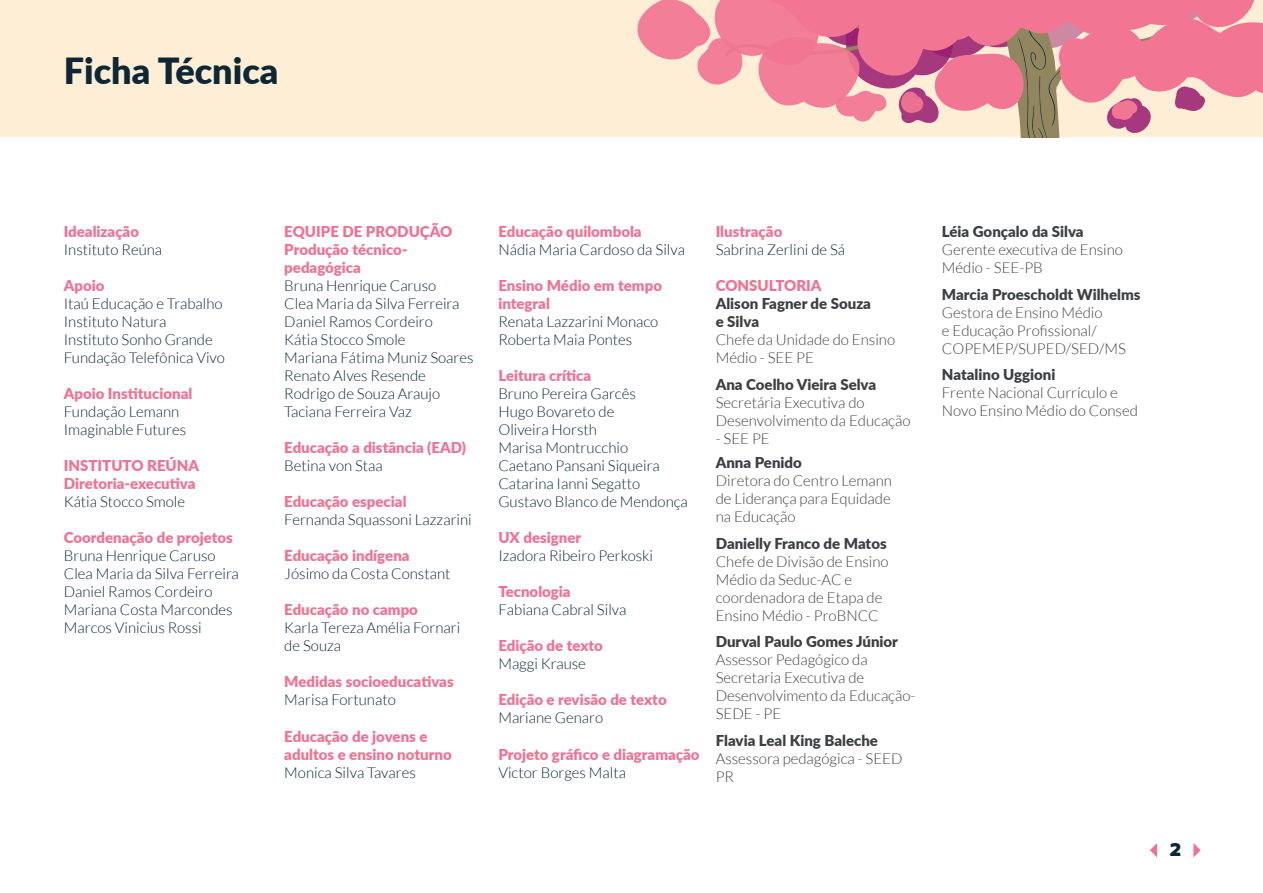
<style>
.page{position:relative;width:1263px;height:893px;background:#fff}
.page>*{position:absolute;margin:0;border:0;box-sizing:border-box;transform-origin:0 0}
.t1{font:900 36px "Lato";color:#0e2734}
.t2{font:900 22.5px "Catamaran";color:#0e2734}
.t3{font:300 15px/18px "Lato";color:#0e2734}
.t4{font:300 15px/18px "Lato";color:#3c4043}
.t5{font:900 15px/18px "Lato";color:#f17192}
.t6{font:900 15px/18px "Lato";color:#3c4043}
</style>
<div class="page">
<svg style="left:1150px;top:843px;width:7px;height:14px"></svg>
<svg style="left:1193px;top:843px;width:8px;height:14px"></svg>
<div style="left:0;top:0;width:1263px;height:137px;background:#ffeed6"></div>
<svg style="left:637px;top:0;width:626px;height:137px"></svg>
<h1 class="t1" style="left:64px;top:44px;width:216px">Ficha Técnica</h1>
<p class="t5" style="left:64px;top:222px;width:77px">Idealização</p>
<p class="t3" style="left:64px;top:241px;width:100px">Instituto Reúna</p>
<p class="t5" style="left:64px;top:276px;width:42px">Apoio</p>
<p class="t3" style="left:64px;top:295px;width:163px">Itaú Educação e Trabalho<br>Instituto Natura<br>Instituto Sonho Grande<br>Fundação Telefônica Vivo</p>
<p class="t5" style="left:64px;top:384px;width:130px">Apoio Institucional</p>
<p class="t3" style="left:64px;top:403px;width:124px">Fundação Lemann<br>Imaginable Futures</p>
<p class="t5" style="left:64px;top:456px;width:137px">INSTITUTO REÚNA<br>Diretoria-executiva</p>
<p class="t3" style="left:64px;top:493px;width:123px">Kátia Stocco Smole</p>
<p class="t5" style="left:64px;top:528px;width:171px">Coordenação de projetos</p>
<p class="t3" style="left:64px;top:547px;width:177px">Bruna Henrique Caruso<br>Clea Maria da Silva Ferreira<br>Daniel Ramos Cordeiro<br>Mariana Costa Marcondes<br>Marcos Vinicius Rossi</p>
<p class="t5" style="left:284px;top:222px;width:169px">EQUIPE DE PRODUÇÃO<br>Produção técnico&shy;pedagógica</p>
<p class="t3" style="left:284px;top:277px;width:191px">Bruna Henrique Caruso<br>Clea Maria da Silva Ferreira<br>Daniel Ramos Cordeiro<br>Kátia Stocco Smole<br>Mariana Fátima Muniz Soares<br>Renato Alves Resende<br>Rodrigo de Souza Araujo<br>Taciana Ferreira Vaz</p>
<p class="t5" style="left:284px;top:438px;width:183px">Educação a distância (EAD)</p>
<p class="t3" style="left:284px;top:457px;width:100px">Betina von Staa</p>
<p class="t5" style="left:284px;top:492px;width:124px">Educação especial</p>
<p class="t3" style="left:284px;top:511px;width:189px">Fernanda Squassoni Lazzarini</p>
<p class="t5" style="left:284px;top:546px;width:127px">Educação indígena</p>
<p class="t3" style="left:284px;top:565px;width:168px">Jósimo da Costa Constant</p>
<p class="t5" style="left:284px;top:600px;width:135px">Educação no campo</p>
<p class="t3" style="left:284px;top:619px;width:177px">Karla Tereza Amélia Fornari de Souza</p>
<p class="t5" style="left:284px;top:672px;width:171px">Medidas socioeducativas</p>
<p class="t3" style="left:284px;top:691px;width:113px">Marisa Fortunato</p>
<p class="t5" style="left:284px;top:726px;width:169px">Educação de jovens e adultos e ensino noturno</p>
<p class="t3" style="left:284px;top:763px;width:133px">Monica Silva Tavares</p>
<p class="t5" style="left:498px;top:222px;width:145px">Educação quilombola</p>
<p class="t3" style="left:498px;top:241px;width:188px">Nádia Maria Cardoso da Silva</p>
<p class="t5" style="left:498px;top:276px;width:165px">Ensino Médio em tempo integral</p>
<p class="t3" style="left:498px;top:313px;width:162px">Renata Lazzarini Monaco<br>Roberta Maia Pontes</p>
<p class="t5" style="left:498px;top:366px;width:94px">Leitura crítica</p>
<p class="t3" style="left:498px;top:385px;width:191px">Bruno Pereira Garcês<br>Hugo Bovareto de<br>Oliveira Horsth<br>Marisa Montrucchio<br>Caetano Pansani Siqueira<br>Catarina Ianni Segatto<br>Gustavo Blanco de Mendonça</p>
<p class="t5" style="left:498px;top:528px;width:84px">UX designer</p>
<p class="t3" style="left:498px;top:547px;width:156px">Izadora Ribeiro Perkoski</p>
<p class="t5" style="left:498px;top:582px;width:74px">Tecnologia</p>
<p class="t3" style="left:498px;top:601px;width:130px">Fabiana Cabral Silva</p>
<p class="t5" style="left:498px;top:636px;width:106px">Edição de texto</p>
<p class="t3" style="left:498px;top:655px;width:89px">Maggi Krause</p>
<p class="t5" style="left:498px;top:690px;width:170px">Edição e revisão de texto</p>
<p class="t3" style="left:498px;top:709px;width:106px">Mariane Genaro</p>
<p class="t5" style="left:498px;top:744px;width:203px">Projeto gráfico e diagramação</p>
<p class="t3" style="left:498px;top:763px;width:129px">Victor Borges Malta</p>
<p class="t5" style="left:716px;top:222px;width:68px">Ilustração</p>
<p class="t3" style="left:716px;top:241px;width:131px">Sabrina Zerlini de Sá</p>
<p class="t5" style="left:716px;top:276px;width:107px">CONSULTORIA</p>
<p class="t6" style="left:716px;top:294px;width:157px">Alison Fagner de Souza e Silva</p>
<p class="t4" style="left:716px;top:331px;width:181px">Chefe da Unidade do Ensino<br>Médio - SEE PE</p>
<p class="t6" style="left:716px;top:375px;width:162px">Ana Coelho Vieira Selva</p>
<p class="t4" style="left:716px;top:394px;width:196px">Secretária Executiva do<br>Desenvolvimento da Educação</p>
<p class="t4" style="left:716px;top:430px;width:56px">- SEE PE</p>
<p class="t6" style="left:716px;top:453px;width:88px">Anna Penido</p>
<p class="t4" style="left:716px;top:472px;width:178px;text-align:justify">Diretora do Centro Lemann de Liderança para Equidade na Educação</p>
<p class="t6" style="left:716px;top:534px;width:172px">Danielly Franco de Matos</p>
<p class="t4" style="left:716px;top:552px;width:174px">Chefe de Divisão de Ensino<br>Médio da Seduc-AC e coordenadora de Etapa de<br>Ensino Médio - ProBNCC</p>
<p class="t6" style="left:716px;top:632px;width:184px">Durval Paulo Gomes Júnior</p>
<p class="t4" style="left:716px;top:651px;width:201px">Assessor Pedagógico da<br>Secretaria Executiva de<br>Desenvolvimento da Educação-<br>SEDE - PE</p>
<p class="t6" style="left:716px;top:731px;width:164px">Flavia Leal King Baleche</p>
<p class="t4" style="left:716px;top:750px;width:188px">Assessora pedagógica - SEED<br>PR</p>
<p class="t6" style="left:942px;top:222px;width:143px">Léia Gonçalo da Silva</p>
<p class="t4" style="left:942px;top:241px;width:183px">Gerente executiva de Ensino<br>Médio - SEE-PB</p>
<p class="t6" style="left:942px;top:285px;width:200px">Marcia Proescholdt Wilhelms</p>
<p class="t4" style="left:942px;top:304px;width:185px">Gestora de Ensino Médio<br>e Educação Profissional/<br>COPEMEP/SUPED/SED/MS</p>
<p class="t6" style="left:942px;top:365px;width:115px">Natalino Uggioni</p>
<p class="t4" style="left:942px;top:384px;width:197px">Frente Nacional Currículo e<br>Novo Ensino Médio do Consed</p>
<h2 class="t2" style="left:1170px;top:835px;width:13px">2</h2>
</div>
